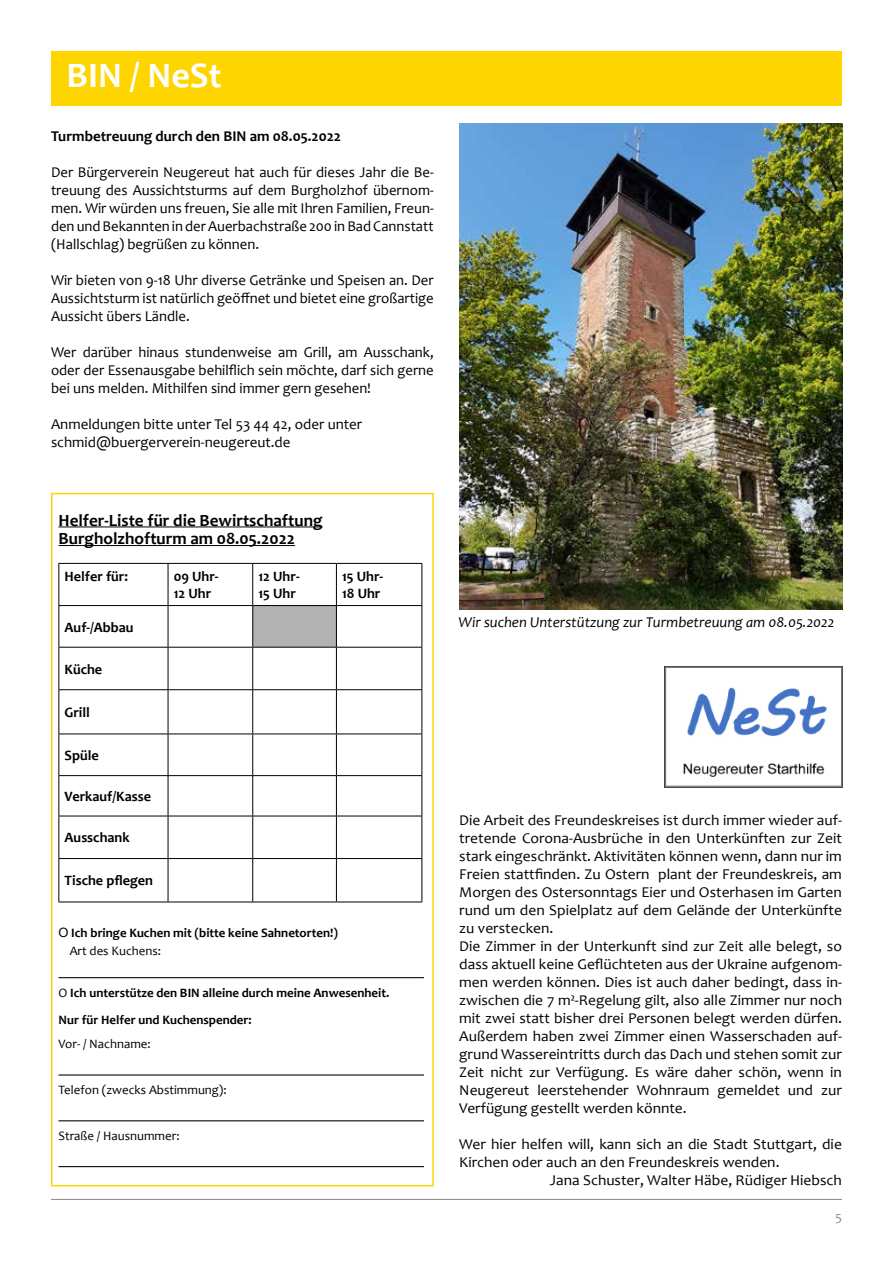
<style>
.page{position:relative;width:893px;height:1263px;background:#fff}
.page>*{position:absolute;margin:0;border:0;box-sizing:border-box;transform-origin:0 0}
.t1{font:700 36px "Candara";color:#fff}
.t2{font:700 17.1px/18.6px "Candara";color:#000}
.t3{font:15px/18px "Candara";color:#000;text-align:justify}
.t4{font:italic 15px "Candara";color:#000}
.t5{font:700 15px "Candara";color:#000}
.t6{font:700 14.25px/17.1px "Candara";color:#000}
.t7{font:13.5px "Candara";color:#878787}
.t8{font:700 12.9px/18.6px "Candara";color:#000}
.t9{font:12.9px "Candara";color:#000}
.s1{font-family:"Arial";font-weight:400}
.s2{font-weight:400}
</style>
<div class="page">
<div style="left:51px;top:51px;width:791px;height:54px;background:#ffd500"></div>
<hr style="left:51px;top:1199px;width:791px;height:1px;background:#878787">
<div style="left:51px;top:493px;width:383px;height:693px;border:2px solid #ffd500"></div>
<hr style="left:58px;top:527px;width:265px;height:1px;background:#000">
<hr style="left:58px;top:545px;width:237px;height:1px;background:#000">
<svg style="left:59px;top:564px;width:363px;height:338px"></svg>
<div style="left:253px;top:605px;width:83px;height:42px;background:#b3b2b2"></div>
<hr style="left:58px;top:563px;width:110px;height:1px;background:#000">
<hr style="left:58px;top:564px;width:1px;height:41px;background:#000">
<hr style="left:168px;top:563px;width:85px;height:1px;background:#000">
<hr style="left:168px;top:564px;width:1px;height:41px;background:#000">
<hr style="left:253px;top:563px;width:83px;height:1px;background:#000">
<hr style="left:252px;top:564px;width:1px;height:41px;background:#000">
<hr style="left:336px;top:563px;width:86px;height:1px;background:#000">
<hr style="left:336px;top:564px;width:1px;height:41px;background:#000">
<hr style="left:422px;top:564px;width:1px;height:41px;background:#000">
<hr style="left:58px;top:605px;width:110px;height:1px;background:#000">
<hr style="left:58px;top:606px;width:1px;height:41px;background:#000">
<hr style="left:168px;top:605px;width:85px;height:1px;background:#000">
<hr style="left:168px;top:606px;width:1px;height:41px;background:#000">
<hr style="left:253px;top:605px;width:83px;height:1px;background:#000">
<hr style="left:252px;top:606px;width:1px;height:41px;background:#000">
<hr style="left:336px;top:605px;width:86px;height:1px;background:#000">
<hr style="left:336px;top:606px;width:1px;height:41px;background:#000">
<hr style="left:422px;top:606px;width:1px;height:41px;background:#000">
<hr style="left:58px;top:647px;width:110px;height:1px;background:#000">
<hr style="left:58px;top:647px;width:1px;height:42px;background:#000">
<hr style="left:168px;top:647px;width:85px;height:1px;background:#000">
<hr style="left:168px;top:647px;width:1px;height:42px;background:#000">
<hr style="left:253px;top:647px;width:83px;height:1px;background:#000">
<hr style="left:252px;top:647px;width:1px;height:42px;background:#000">
<hr style="left:336px;top:647px;width:86px;height:1px;background:#000">
<hr style="left:336px;top:647px;width:1px;height:42px;background:#000">
<hr style="left:422px;top:647px;width:1px;height:42px;background:#000">
<hr style="left:58px;top:689px;width:110px;height:1px;background:#000">
<hr style="left:58px;top:690px;width:1px;height:43px;background:#000">
<hr style="left:168px;top:689px;width:85px;height:1px;background:#000">
<hr style="left:168px;top:690px;width:1px;height:43px;background:#000">
<hr style="left:253px;top:689px;width:83px;height:1px;background:#000">
<hr style="left:252px;top:690px;width:1px;height:43px;background:#000">
<hr style="left:336px;top:689px;width:86px;height:1px;background:#000">
<hr style="left:336px;top:690px;width:1px;height:43px;background:#000">
<hr style="left:422px;top:690px;width:1px;height:43px;background:#000">
<hr style="left:58px;top:733px;width:110px;height:1px;background:#000">
<hr style="left:58px;top:734px;width:1px;height:41px;background:#000">
<hr style="left:168px;top:733px;width:85px;height:1px;background:#000">
<hr style="left:168px;top:734px;width:1px;height:41px;background:#000">
<hr style="left:253px;top:733px;width:83px;height:1px;background:#000">
<hr style="left:252px;top:734px;width:1px;height:41px;background:#000">
<hr style="left:336px;top:733px;width:86px;height:1px;background:#000">
<hr style="left:336px;top:734px;width:1px;height:41px;background:#000">
<hr style="left:422px;top:734px;width:1px;height:41px;background:#000">
<hr style="left:58px;top:775px;width:110px;height:1px;background:#000">
<hr style="left:58px;top:776px;width:1px;height:40px;background:#000">
<hr style="left:168px;top:775px;width:85px;height:1px;background:#000">
<hr style="left:168px;top:776px;width:1px;height:40px;background:#000">
<hr style="left:253px;top:775px;width:83px;height:1px;background:#000">
<hr style="left:252px;top:776px;width:1px;height:40px;background:#000">
<hr style="left:336px;top:775px;width:86px;height:1px;background:#000">
<hr style="left:336px;top:776px;width:1px;height:40px;background:#000">
<hr style="left:422px;top:776px;width:1px;height:40px;background:#000">
<hr style="left:58px;top:816px;width:110px;height:1px;background:#000">
<hr style="left:58px;top:816px;width:1px;height:42px;background:#000">
<hr style="left:168px;top:816px;width:85px;height:1px;background:#000">
<hr style="left:168px;top:816px;width:1px;height:42px;background:#000">
<hr style="left:253px;top:816px;width:83px;height:1px;background:#000">
<hr style="left:252px;top:816px;width:1px;height:42px;background:#000">
<hr style="left:336px;top:816px;width:86px;height:1px;background:#000">
<hr style="left:336px;top:816px;width:1px;height:42px;background:#000">
<hr style="left:422px;top:816px;width:1px;height:42px;background:#000">
<hr style="left:58px;top:858px;width:110px;height:1px;background:#000">
<hr style="left:58px;top:859px;width:1px;height:43px;background:#000">
<hr style="left:168px;top:858px;width:85px;height:1px;background:#000">
<hr style="left:168px;top:859px;width:1px;height:43px;background:#000">
<hr style="left:253px;top:858px;width:83px;height:1px;background:#000">
<hr style="left:252px;top:859px;width:1px;height:43px;background:#000">
<hr style="left:336px;top:858px;width:86px;height:1px;background:#000">
<hr style="left:336px;top:859px;width:1px;height:43px;background:#000">
<hr style="left:422px;top:859px;width:1px;height:43px;background:#000">
<hr style="left:58px;top:902px;width:110px;height:1px;background:#000">
<hr style="left:168px;top:902px;width:85px;height:1px;background:#000">
<hr style="left:253px;top:902px;width:83px;height:1px;background:#000">
<hr style="left:336px;top:902px;width:86px;height:1px;background:#000">
<hr style="left:58px;top:977px;width:366px;height:1px;background:#000">
<hr style="left:58px;top:1074px;width:366px;height:1px;background:#000">
<hr style="left:58px;top:1120px;width:366px;height:1px;background:#000">
<hr style="left:58px;top:1166px;width:366px;height:1px;background:#000">
<img style="left:459px;top:123px;width:383px;height:486px">
<img style="left:664px;top:666px;width:178px;height:122px">
<h1 class="t1" style="left:67px;top:54px;width:157px">BIN / NeSt</h1>
<p class="t5" style="left:51px;top:127px;width:292px">Turmbetreuung durch den BIN am 08.05.2022</p>
<p class="t3" style="left:51px;top:163px;width:384px">Der Bürgerverein Neugereut hat auch für dieses Jahr die Be&shy;treuung des Aussichtsturms auf dem Burgholzhof übernom&shy;men. Wir würden uns freuen, Sie alle mit Ihren Familien, Freun&shy;den und Bekannten in der Auerbachstraße 200 in Bad Cannstatt (Hallschlag) begrüßen zu können.</p>
<p class="t3" style="left:51px;top:271px;width:384px">Wir bieten von 9-18 Uhr diverse Getränke und Speisen an. Der Aussichtsturm ist natürlich geöffnet und bietet eine großartige Aussicht übers Ländle.</p>
<p class="t3" style="left:51px;top:343px;width:384px">Wer darüber hinaus stundenweise am Grill, am Ausschank, oder der Essenausgabe behilflich sein möchte, darf sich gerne bei uns melden. Mithilfen sind immer gern gesehen!</p>
<p class="t3" style="left:51px;top:415px;width:313px">Anmeldungen bitte unter Tel 53 44 42, oder unter schmid@buergerverein-neugereut.de</p>
<p class="t2" style="left:58px;top:511px;width:266px">Helfer-Liste für die Bewirtschaftung<br>Burgholzhofturm am 08.05.2022</p>
<p class="t6" style="left:65px;top:568px;width:65px">Helfer für:</p>
<p class="t6" style="left:174px;top:568px;width:46px">09 Uhr-<br>12 Uhr</p>
<p class="t6" style="left:258px;top:568px;width:43px">12 Uhr-<br>15 Uhr</p>
<p class="t6" style="left:342px;top:568px;width:43px">15 Uhr-<br>18 Uhr</p>
<p class="t6" style="left:65px;top:618px;width:71px">Auf-/Abbau</p>
<p class="t6" style="left:65px;top:660px;width:39px">Küche</p>
<p class="t6" style="left:65px;top:704px;width:27px">Grill</p>
<p class="t6" style="left:65px;top:747px;width:36px">Spüle</p>
<p class="t6" style="left:65px;top:788px;width:88px">Verkauf/Kasse</p>
<p class="t6" style="left:65px;top:829px;width:67px">Ausschank</p>
<p class="t6" style="left:65px;top:872px;width:90px">Tische pflegen</p>
<p class="t8" style="left:70px;top:923px;width:270px;text-indent:-11px"><span class="s1">O</span> Ich bringe Kuchen mit (bitte keine Sahnetorten!)<br><span class="s2">Art des Kuchens:</span></p>
<p class="t8" style="left:58px;top:979px;width:332px;line-height:27.2px"><span class="s2">O</span> Ich unterstütze den BIN alleine durch meine Anwesenheit.<br>Nur für Helfer und Kuchenspender:</p>
<p class="t9" style="left:58px;top:1036px;width:94px">Vor- / Nachname:</p>
<p class="t9" style="left:58px;top:1082px;width:170px">Telefon (zwecks Abstimmung):</p>
<p class="t9" style="left:58px;top:1128px;width:123px">Straße / Hausnummer:</p>
<p class="t4" style="left:459px;top:613px;width:377px">Wir suchen Unterstützung zur Turmbetreuung am 08.05.2022</p>
<p class="t3" style="left:459px;top:811px;width:384px;text-align:left">Die Arbeit des Freundeskreises ist durch immer wieder auf&shy;tretende Corona-Ausbrüche in den Unterkünften zur Zeit stark eingeschränkt. Aktivitäten können wenn, dann nur im Freien stattfinden. Zu Ostern plant der Freundeskreis, am Morgen des Ostersonntags Eier und Osterhasen im Garten rund um den Spielplatz auf dem Gelände der Unterkünfte zu verstecken.<br>Die Zimmer in der Unterkunft sind zur Zeit alle belegt, so dass aktuell keine Geflüchteten aus der Ukraine aufgenom&shy;men werden können. Dies ist auch daher bedingt, dass in&shy;zwischen die 7 m²-Regelung gilt, also alle Zimmer nur noch mit zwei statt bisher drei Personen belegt werden dürfen.<br>Außerdem haben zwei Zimmer einen Wasserschaden auf&shy;grund Wassereintritts durch das Dach und stehen somit zur Zeit nicht zur Verfügung. Es wäre daher schön, wenn in Neugereut leerstehender Wohnraum gemeldet und zur Verfügung gestellt werden könnte.</p>
<p class="t3" style="left:459px;top:1135px;width:384px">Wer hier helfen will, kann sich an die Stadt Stuttgart, die</p>
<p class="t3" style="left:459px;top:1153px;width:322px">Kirchen oder auch an den Freundeskreis wenden.</p>
<p class="t3" style="left:550px;top:1171px;width:294px">Jana Schuster, Walter Häbe, Rüdiger Hiebsch</p>
<p class="t7" style="left:835px;top:1208px;width:8px">5</p>
</div>
